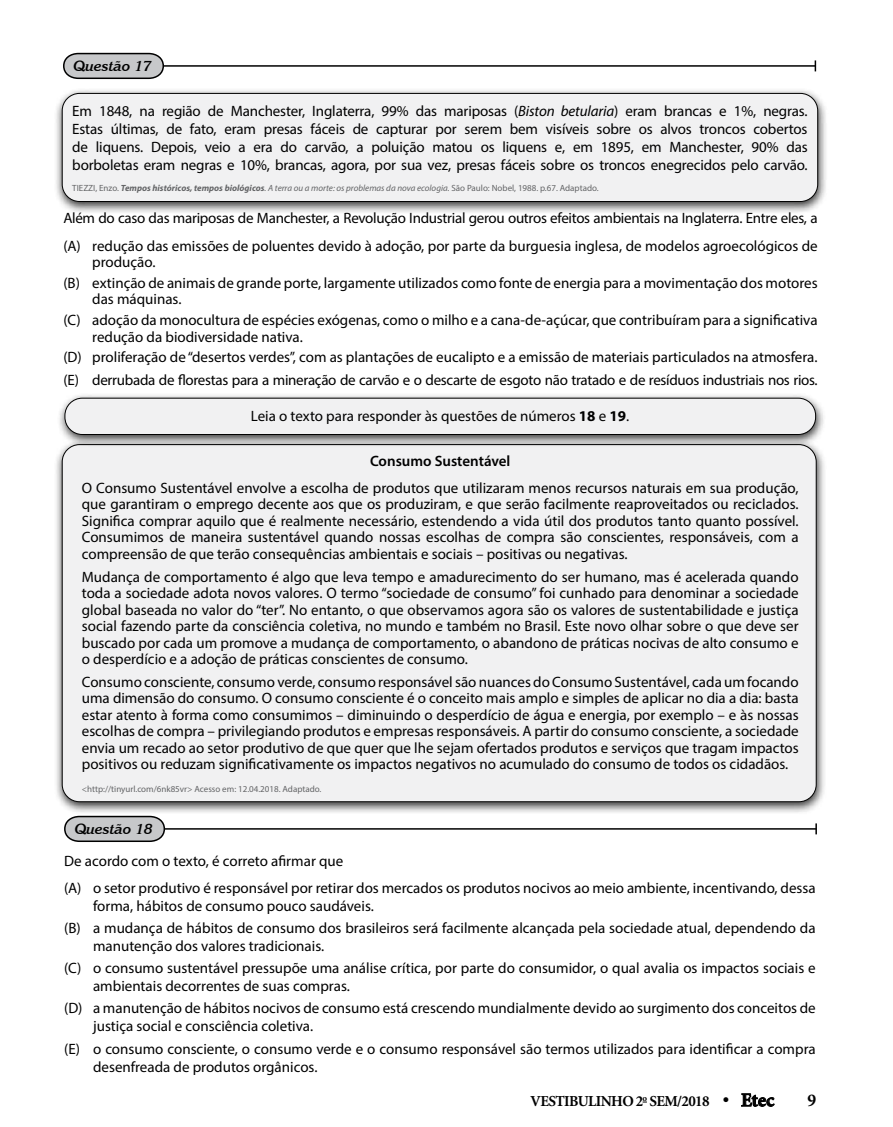
<style>
.page{position:relative;width:893px;height:1127px;background:#fff}
.page>*{position:absolute;margin:0;border:0;box-sizing:border-box;transform-origin:0 0}
.t1{font:700 18px "Minion";color:#000}
.t2{font:700 15.3px "Minion";letter-spacing:-.04em;color:#000}
.t3{font:15px/16.5px "Myriad Pro";color:#000}
.t4{font:15px "Myriad Pro";letter-spacing:-.02em;color:#000}
.t5{font:600 15px "Myriad Pro";color:#000}
.t6{font:italic 700 14.7px "Korinna IT Cby BT";color:#000}
.t7{font:9px "Myriad Pro";color:#636466}
.s1{font-style:italic}
.s2{font-weight:700;font-style:italic}
.s3{font-weight:700}
.s4{font-family:"Korinna IT Cby BT";font-style:italic;font-size:16.65px}
.s5{font-size:19.2px}
</style>
<div class="page">
<svg style="left:741px;top:1093px;width:34px;height:14px"></svg>
<div style="left:54px;top:88px;width:774px;height:127px;background:#000;opacity:.8"></div>
<div style="left:62px;top:93px;width:756px;height:108px;background:#f1f1f2;border-radius:17px"></div>
<div style="left:62px;top:93px;width:756px;height:109px;border:1px solid #000;border-radius:17px"></div>
<div style="left:54px;top:439px;width:773px;height:376px;background:#000;opacity:.8"></div>
<div style="left:62px;top:445px;width:754px;height:357px;background:#f1f1f2;border-radius:17px"></div>
<hr style="left:132px;top:65px;width:683px;height:2px;background:#000">
<svg style="left:63px;top:52px;width:102px;height:28px;background:#b6b7b8"></svg>
<div style="left:57px;top:392px;width:769px;height:55px;background:#000;opacity:.8"></div>
<div style="left:65px;top:398px;width:751px;height:36px;background:#f1f1f2;border-radius:17px"></div>
<div style="left:65px;top:398px;width:751px;height:37px;border:1px solid #000;border-radius:17px"></div>
<hr style="left:146px;top:828px;width:670px;height:1px;background:#000">
<svg style="left:815px;top:823px;width:2px;height:11px"></svg>
<svg style="left:64px;top:815px;width:102px;height:27px;background:#b3b4b6"></svg>
<p class="t6" style="left:74px;top:57px;width:80px">Questão 17</p>
<p class="t3" style="left:72px;top:102px;width:737px;line-height:18px;text-align:justify">Em 1848, na região de Manchester, Inglaterra, 99% das mariposas (<span class="s1">Biston betularia</span>) eram brancas e 1%, negras.<br>Estas últimas, de fato, eram presas fáceis de capturar por serem bem visíveis sobre os alvos troncos cobertos de liquens. Depois, veio a era do carvão, a poluição matou os liquens e, em 1895, em Manchester, 90% das borboletas eram negras e 10%, brancas, agora, por sua vez, presas fáceis sobre os troncos enegrecidos pelo carvão.</p>
<p class="t7" style="left:72px;top:183px;width:528px">TIEZZI, Enzo. <span class="s2">Tempos históricos, tempos biológicos</span><span class="s1">. A terra ou a morte: os problemas da nova ecologia.</span> São Paulo: Nobel, 1988. p.67. Adaptado.</p>
<p class="t3" style="left:63px;top:205px;width:756px;line-height:27.2px">Além do caso das mariposas de Manchester, a Revolução Industrial gerou outros efeitos ambientais na Inglaterra. Entre eles, a (A) redução das emissões de poluentes devido à adoção, por parte da burguesia inglesa, de modelos agroecológicos de</p>
<p class="t3" style="left:63px;top:251px;width:756px;line-height:20.7px;text-indent:29px">produção.<br>(B) extinção de animais de grande porte, largamente utilizados como fonte de energia para a movimentação dos motores</p>
<p class="t3" style="left:63px;top:289px;width:756px;line-height:20.7px;text-indent:29px">das máquinas.<br>(C) adoção da monocultura de espécies exógenas, como o milho e a cana-de-açúcar, que contribuíram para a significativa</p>
<p class="t3" style="left:63px;top:326px;width:756px;line-height:20.7px;text-indent:29px">redução da biodiversidade nativa.<br>(D) proliferação de “desertos verdes”, com as plantações de eucalipto e a emissão de materiais particulados na atmosfera.</p>
<p class="t4" style="left:63px;top:370px;width:756px">(E) derrubada de florestas para a mineração de carvão e o descarte de esgoto não tratado e de resíduos industriais nos rios.</p>
<p class="t3" style="left:251px;top:407px;width:380px">Leia o texto para responder às questões de números <span class="s3">18</span> e <span class="s3">19</span>.</p>
<p class="t5" style="left:370px;top:451px;width:142px">Consumo Sustentável</p>
<p class="t3" style="left:82px;top:479px;width:718px;text-align:justify">O Consumo Sustentável envolve a escolha de produtos que utilizaram menos recursos naturais em sua produção, que garantiram o emprego decente aos que os produziram, e que serão facilmente reaproveitados ou reciclados.<br>Significa comprar aquilo que é realmente necessário, estendendo a vida útil dos produtos tanto quanto possível.<br>Consumimos de maneira sustentável quando nossas escolhas de compra são conscientes, responsáveis, com a compreensão de que terão consequências ambientais e sociais – positivas ou negativas.</p>
<p class="t3" style="left:82px;top:568px;width:718px;text-align:justify">Mudança de comportamento é algo que leva tempo e amadurecimento do ser humano, mas é acelerada quando toda a sociedade adota novos valores. O termo “sociedade de consumo” foi cunhado para denominar a sociedade global baseada no valor do “ter”. No entanto, o que observamos agora são os valores de sustentabilidade e justiça social fazendo parte da consciência coletiva, no mundo e também no Brasil. Este novo olhar sobre o que deve ser buscado por cada um promove a mudança de comportamento, o abandono de práticas nocivas de alto consumo e o desperdício e a adoção de práticas conscientes de consumo.</p>
<p class="t3" style="left:82px;top:673px;width:718px;text-align:justify">Consumo consciente, consumo verde, consumo responsável são nuances do Consumo Sustentável, cada um focando uma dimensão do consumo. O consumo consciente é o conceito mais amplo e simples de aplicar no dia a dia: basta estar atento à forma como consumimos – diminuindo o desperdício de água e energia, por exemplo – e às nossas escolhas de compra – privilegiando produtos e empresas responsáveis. A partir do consumo consciente, a sociedade envia um recado ao setor produtivo de que quer que lhe sejam ofertados produtos e serviços que tragam impactos positivos ou reduzam significativamente os impactos negativos no acumulado do consumo de todos os cidadãos.</p>
<p class="t7" style="left:82px;top:784px;width:241px">&lt;http://tinyurl.com/6nk85vr&gt; Acesso em: 12.04.2018. Adaptado.</p>
<p class="t6" style="left:75px;top:820px;width:80px">Questão 18</p>
<p class="t3" style="left:64px;top:847px;width:753px;line-height:26.5px">De acordo com o texto, é correto afirmar que<br>(A) o setor produtivo é responsável por retirar dos mercados os produtos nocivos ao meio ambiente, incentivando, dessa</p>
<p class="t3" style="left:64px;top:894px;width:753px;line-height:22.2px;text-indent:29px">forma, hábitos de consumo pouco saudáveis.<br>(B) a mudança de hábitos de consumo dos brasileiros será facilmente alcançada pela sociedade atual, dependendo da</p>
<p class="t3" style="left:64px;top:934px;width:753px;line-height:22.2px;text-indent:29px">manutenção dos valores tradicionais.<br>(C) o consumo sustentável pressupõe uma análise crítica, por parte do consumidor, o qual avalia os impactos sociais e</p>
<p class="t3" style="left:64px;top:975px;width:753px;line-height:22.2px;text-indent:29px">ambientais decorrentes de suas compras.<br>(D) a manutenção de hábitos nocivos de consumo está crescendo mundialmente devido ao surgimento dos conceitos de</p>
<p class="t3" style="left:64px;top:1015px;width:753px;line-height:22.2px;text-indent:29px">justiça social e consciência coletiva.<br>(E) o consumo consciente, o consumo verde e o consumo responsável são termos utilizados para identificar a compra</p>
<p class="t3" style="left:93px;top:1058px;width:226px">desenfreada de produtos orgânicos.</p>
<p class="t2" style="left:531px;top:1093px;width:245px">VESTIBULINHO 2<sup>o</sup> SEM/2018 <span class="s4">•</span> <span class="s5">Etec</span></p>
<p class="t1" style="left:808px;top:1091px;width:10px">9</p>
</div>
